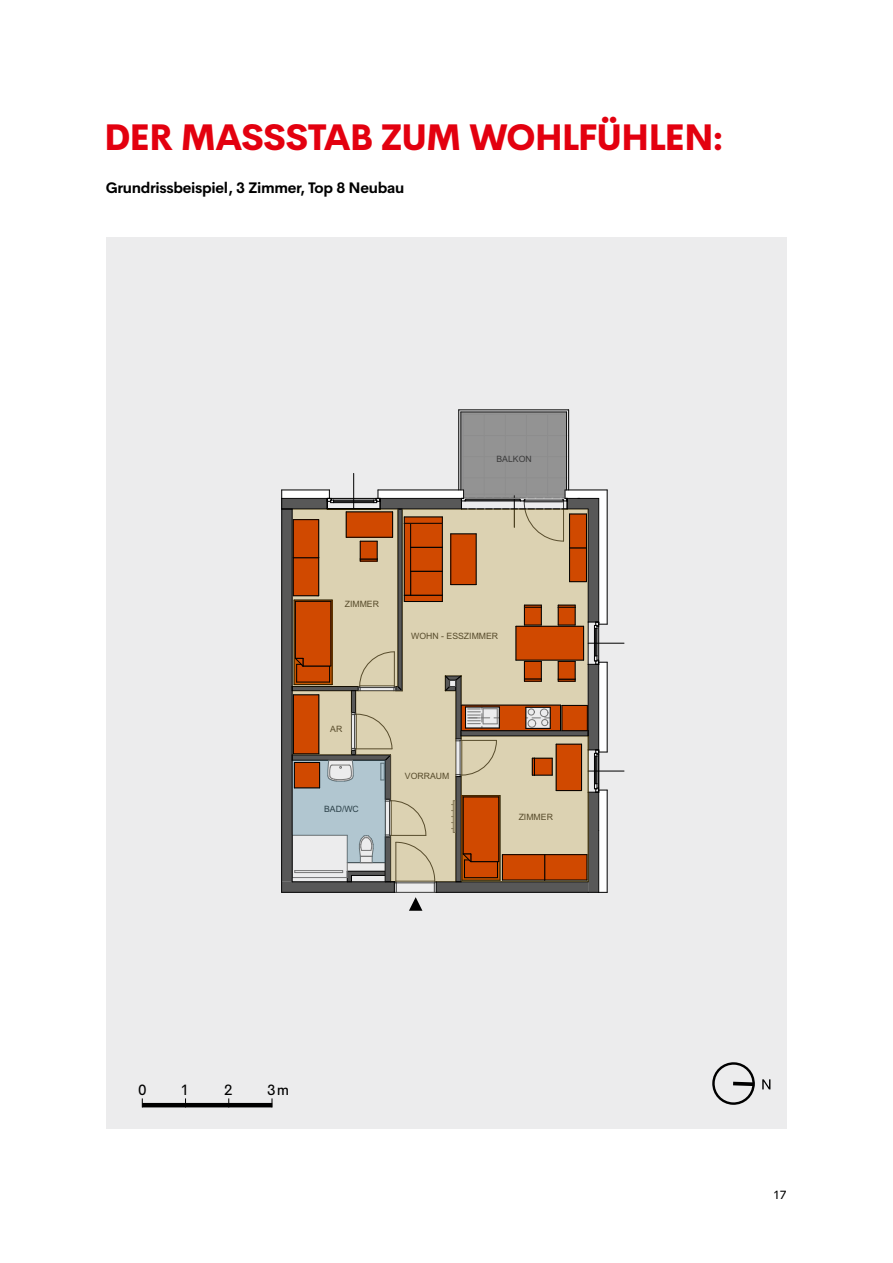
<style>
.page{position:relative;width:893px;height:1263px;background:#fff}
.page>*{position:absolute;margin:0;border:0;box-sizing:border-box;transform-origin:0 0}
.t1{font:800 36px "Cerebri Sans";letter-spacing:-.03em;color:#e3000f}
.t2{font:700 15px "Cerebri Sans";letter-spacing:-.02em;color:#000}
.t3{font:15px "Cerebri Sans";color:#000}
.t4{font:12px "Cerebri Sans";color:#000}
.t5{font:8.7px "Arial";color:#3b3b3b}
</style>
<div class="page">
<div style="left:106px;top:237px;width:681px;height:892px;background:#ececed"></div>
<hr style="left:607px;top:790px;width:1px;height:102px;background:#000">
<hr style="left:588px;top:771px;width:36px;height:1px;background:#000">
<hr style="left:588px;top:643px;width:36px;height:1px;background:#000">
<hr style="left:607px;top:662px;width:1px;height:90px;background:#000">
<hr style="left:607px;top:490px;width:1px;height:134px;background:#000">
<hr style="left:568px;top:410px;width:1px;height:80px;background:#000">
<hr style="left:459px;top:410px;width:110px;height:1px;background:#000">
<hr style="left:458px;top:410px;width:1px;height:80px;background:#000">
<svg style="left:281px;top:412px;width:326px;height:499px"></svg>
<div style="left:712px;top:1062px;width:43px;height:43px;border:2px solid #000;border-radius:50%"></div>
<svg style="left:733px;top:1079px;width:37px;height:10px"></svg>
<hr style="left:142px;top:1103px;width:130px;height:4px;background:#000">
<h1 class="t1" style="left:104px;top:107px;width:621px">DER MASSSTAB ZUM WOHLFÜHLEN:</h1>
<h2 class="t2" style="left:106px;top:176px;width:300px">Grundrissbeispiel, 3 Zimmer, Top 8 Neubau</h2>
<p class="t5" style="left:496px;top:454px;width:37px">BALKON</p>
<p class="t5" style="left:345px;top:598px;width:36px">ZIMMER</p>
<p class="t5" style="left:411px;top:631px;width:88px">WOHN - ESSZIMMER</p>
<p class="t5" style="left:330px;top:723px;width:14px">AR</p>
<p class="t5" style="left:324px;top:804px;width:36px">BAD/WC</p>
<p class="t5" style="left:405px;top:771px;width:46px">VORRAUM</p>
<p class="t5" style="left:519px;top:811px;width:36px">ZIMMER</p>
<h2 class="t3" style="left:138px;top:1077px;width:10px">0</h2>
<h2 class="t3" style="left:181px;top:1077px;width:10px">1</h2>
<h2 class="t3" style="left:224px;top:1077px;width:10px">2</h2>
<h2 class="t3" style="left:267px;top:1077px;width:24px">3m</h2>
<h3 class="t4" style="left:773px;top:1185px;width:15px">17</h3>
</div>
